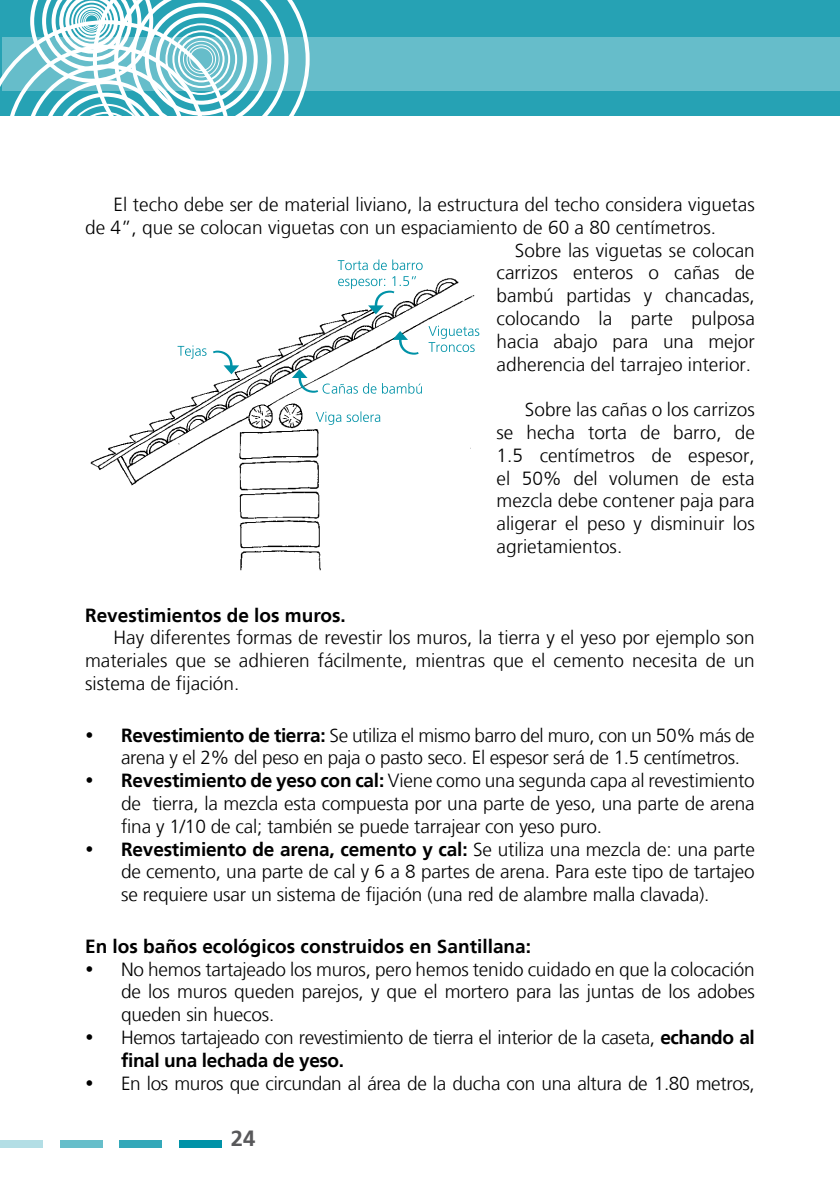
<style>
.page{position:relative;width:840px;height:1191px;background:#fff}
.page>*{position:absolute;margin:0;border:0;box-sizing:border-box;transform-origin:0 0}
.t1{font:700 22px "Frutiger LT";color:#58585a}
.t2{font:300 19px/22.8px "Frutiger LT";letter-spacing:-.01em;color:#000;text-align:justify}
.t3{font:700 19px "Frutiger LT";color:#000}
.s1{font-weight:700}
</style>
<div class="page">
<div style="left:0;top:0;width:839px;height:116px;background:#26a2b4"></div>
<div style="left:2px;top:37px;width:837px;height:53px;background:#66bdca"></div>
<svg style="left:0;top:47px;width:28px;height:69px"></svg>
<svg style="left:28px;top:0;width:283px;height:116px"></svg>
<div style="left:0;top:1140px;width:43px;height:7px;background:#b3dee5"></div>
<div style="left:60px;top:1140px;width:42px;height:7px;background:#66beca"></div>
<div style="left:119px;top:1140px;width:43px;height:7px;background:#33a8b9"></div>
<div style="left:179px;top:1140px;width:43px;height:7px;background:#0092a7"></div>
<img style="left:90px;top:278px;width:385px;height:293px">
<svg style="left:177px;top:345px;width:29px;height:14px"></svg>
<svg style="left:428px;top:326px;width:51px;height:26px"></svg>
<svg style="left:316px;top:411px;width:64px;height:14px"></svg>
<svg style="left:337px;top:259px;width:85px;height:11px"></svg>
<svg style="left:213px;top:350px;width:26px;height:24px"></svg>
<svg style="left:392px;top:331px;width:26px;height:24px"></svg>
<svg style="left:292px;top:369px;width:130px;height:25px"></svg>
<svg style="left:338px;top:276px;width:78px;height:38px"></svg>
<p class="t2" style="left:113px;top:193px;width:642px">El techo debe ser de material liviano, la estructura del techo considera viguetas</p>
<p class="t2" style="left:85px;top:216px;width:632px">de 4”, que se colocan viguetas con un espaciamiento de 60 a 80 centímetros.</p>
<p class="t2" style="left:514px;top:239px;width:241px">Sobre las viguetas se colocan</p>
<p class="t2" style="left:496px;top:262px;width:259px">carrizos enteros o cañas de</p>
<p class="t2" style="left:496px;top:284px;width:260px">bambú partidas y chancadas,</p>
<p class="t2" style="left:496px;top:307px;width:259px">colocando la parte pulposa</p>
<p class="t2" style="left:496px;top:330px;width:259px">hacia abajo para una mejor</p>
<p class="t2" style="left:496px;top:353px;width:256px">adherencia del tarrajeo interior.</p>
<p class="t2" style="left:496px;top:398px;width:260px;text-indent:28px">Sobre las cañas o los carrizos se hecha torta de barro, de 1.5 centímetros de espesor, el 50% del volumen de esta mezcla debe contener paja para aligerar el peso y disminuir los agrietamientos.</p>
<p class="t3" style="left:85px;top:604px;width:262px">Revestimientos de los muros.</p>
<p class="t2" style="left:85px;top:626px;width:670px;text-indent:28px">Hay diferentes formas de revestir los muros, la tierra y el yeso por ejemplo son materiales que se adhieren fácilmente, mientras que el cemento necesita de un sistema de fijación.</p>
<p class="t2" style="left:121px;top:724px;width:635px;text-align:left"><span class="s1">Revestimiento de tierra:</span> Se utiliza el mismo barro del muro, con un 50% más de arena y el 2% del peso en paja o pasto seco. El espesor será de 1.5 centímetros.<br><span class="s1">Revestimiento de yeso con cal:</span> Viene como una segunda capa al revestimiento de tierra, la mezcla esta compuesta por una parte de yeso, una parte de arena fina y 1/10 de cal; también se puede tarrajear con yeso puro.<br><span class="s1">Revestimiento de arena, cemento y cal:</span> Se utiliza una mezcla de: una parte de cemento, una parte de cal y 6 a 8 partes de arena. Para este tipo de tartajeo se requiere usar un sistema de fijación (una red de alambre malla clavada).</p>
<p class="t3" style="left:85px;top:935px;width:447px">En los baños ecológicos construidos en Santillana:</p>
<p class="t2" style="left:121px;top:958px;width:635px;text-align:left">No hemos tartajeado los muros, pero hemos tenido cuidado en que la colocación de los muros queden parejos, y que el mortero para las juntas de los adobes queden sin huecos.<br>Hemos tartajeado con revestimiento de tierra el interior de la caseta, <span class="s1">echando al final una lechada de yeso.</span></p>
<p class="t2" style="left:121px;top:1072px;width:634px">En los muros que circundan al área de la ducha con una altura de 1.80 metros,</p>
<p class="t1" style="left:231px;top:1125px;width:26px">24</p>
</div>
